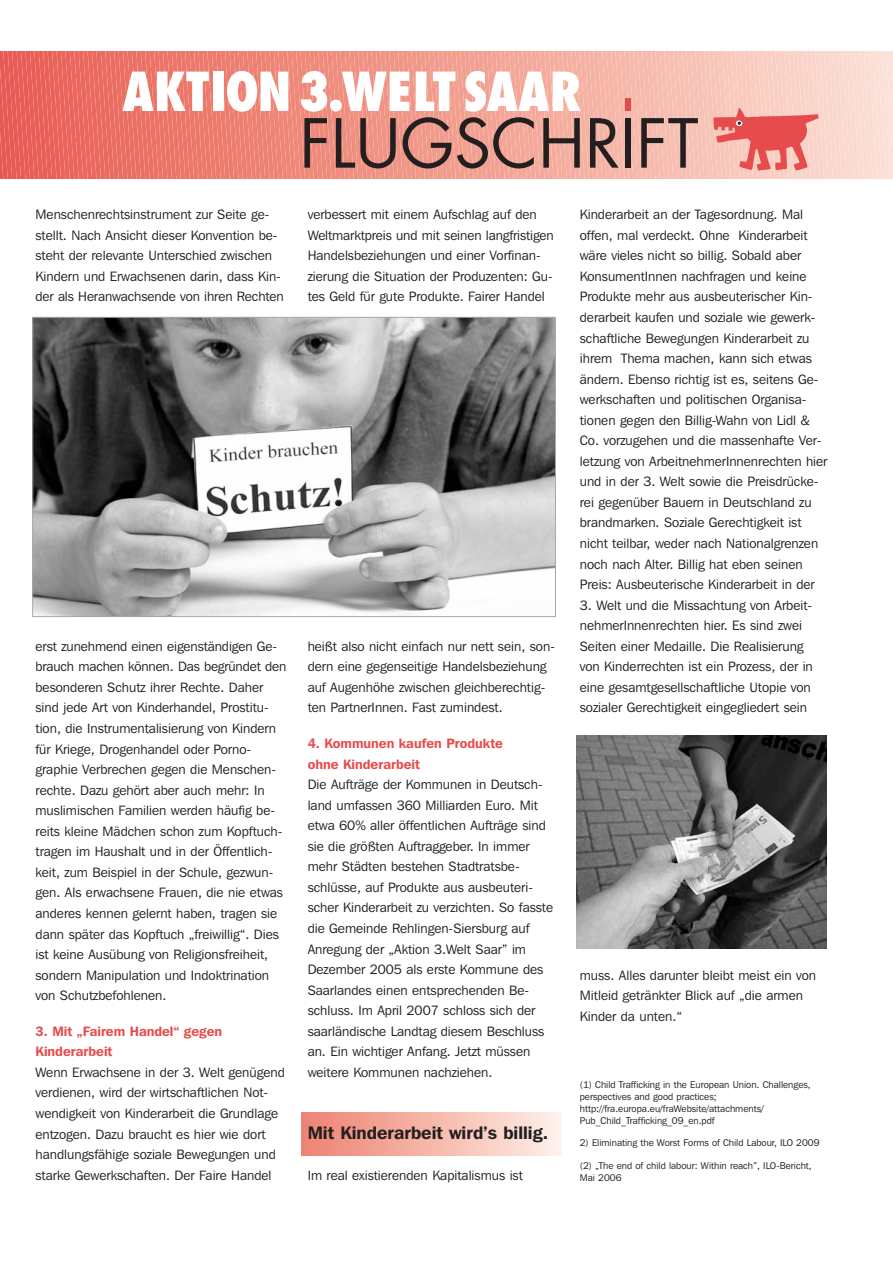
<style>
.page{position:relative;width:893px;height:1263px;background:#fff}
.page>*{position:absolute;margin:0;border:0;box-sizing:border-box;transform-origin:0 0}
.t1{font:600 18px "Franklin Gothic IT Cby BT";color:#231f20}
.t2{font:13.5px/20.5px "Franklin Gothic IT Cby BT";color:#231f20}
.t3{font:600 13.5px/20.5px "Franklin Gothic IT Cby BT";color:#e74c4c}
.t4{font:9.75px/12px "Franklin Gothic IT Cby BT";color:#231f20}
</style>
<div class="page">
<div style="left:302px;top:1112px;width:259px;height:43px;background:linear-gradient(to right,#ee8170,#fef0e8)"></div>
<img style="left:577px;top:735px;width:249px;height:213px">
<img style="left:35px;top:319px;width:519px;height:296px">
<div style="left:33px;top:317px;width:523px;height:300px;border:1px solid #a8a9ad"></div>
<svg style="left:0;top:51px;width:893px;height:128px;background:#e8a096"></svg>
<div style="left:625px;top:98px;width:6px;height:13px;background:#e74c4c"></div>
<div style="left:625px;top:118px;width:6px;height:50px;background:#231f20"></div>
<p class="t2" style="left:36px;top:206px;width:250px">Menschenrechtsinstrument zur Seite ge - stellt. Nach Ansicht dieser Konvention be - steht der relevante Unterschied zwischen Kindern und Erwachsenen darin, dass Kin - der als Heranwachsende von ihren Rechten</p>
<p class="t2" style="left:308px;top:206px;width:248px">verbessert mit einem Aufschlag auf den Weltmarktpreis und mit seinen langfristigen Handelsbeziehungen und einer Vorfi nan - zierung die Situation der Produzenten: Gu - tes Geld für gute Produkte. Fairer Handel</p>
<p class="t2" style="left:36px;top:637px;width:252px">erst zunehmend einen eigenständigen Ge - brauch machen können. Das begründet den be sonderen Schutz ihrer Rechte. Daher sind jede Art von Kinderhandel, Prostitu - tion, die Instrumentalisierung von Kindern für Krie ge, Drogenhandel oder Porno - graphie Ver brechen gegen die Menschen - rechte. Dazu gehört aber auch mehr: In muslimischen Familien werden häufig be - reits kleine Mäd chen schon zum Kopftuch - tragen im Haus halt und in der Öffentlich&shy;keit, zum Beispiel in der Schule, gezwun&shy;gen. Als erwachsene Frauen, die nie etwas anderes kennen ge lernt haben, tragen sie dann später das Kopftuch „freiwillig“. Dies ist keine Aus übung von Reli gionsfreiheit, sondern Mani pulation und Indoktrination von Schutzbe fohlenen.</p>
<p class="t3" style="left:36px;top:1022px;width:188px">3. Mit „Fairem Handel“ gegen<br>Kinderarbeit</p>
<p class="t2" style="left:36px;top:1063px;width:251px">Wenn Erwachsene in der 3. Welt genügend verdienen, wird der wirtschaftlichen Not - wendigkeit von Kinderarbeit die Grundlage entzogen. Dazu braucht es hier wie dort handlungsfähige soziale Bewegungen und starke Gewerkschaften. Der Faire Handel</p>
<p class="t2" style="left:308px;top:637px;width:249px">heißt also nicht einfach nur nett sein, son&shy;dern eine gegenseitige Handelsbeziehung auf Augenhöhe zwischen gleichberechtig&shy;ten PartnerInnen. Fast zumindest.</p>
<p class="t3" style="left:308px;top:734px;width:197px">4. Kommunen kaufen Produkte ohne Kinderarbeit</p>
<p class="t2" style="left:308px;top:775px;width:247px">Die Aufträge der Kommunen in Deutsch - land umfassen 360 Milliarden Euro. Mit etwa 60% aller öffentlichen Aufträge sind sie die größten Auftraggeber. In immer mehr Städten bestehen Stadtratsbe - schlüs se, auf Produkte aus ausbeuteri&shy;scher Kinderarbeit zu verzichten. So fasste die Gemeinde Rehlingen-Siersburg auf Anregung der „Aktion 3.Welt Saar” im Dezember 2005 als erste Kommune des Saarlandes einen entsprechenden Be - schluss. Im April 2007 schloss sich der saarländische Landtag diesem Beschluss an. Ein wichtiger Anfang. Jetzt müssen weitere Kommunen nachziehen.</p>
<h1 class="t1" style="left:308px;top:1126px;width:242px">Mit Kinderarbeit wird’s billig.</h1>
<p class="t2" style="left:308px;top:1166px;width:217px">Im real existierenden Kapitalismus ist</p>
<p class="t2" style="left:580px;top:206px;width:249px">Kinderarbeit an der Tagesordnung. Mal offen, mal verdeckt. Ohne Kinderarbeit wäre vieles nicht so billig. Sobald aber<br>Kon sumentInnen nachfragen und keine Produkte mehr aus ausbeuterischer Kin - derarbeit kaufen und soziale wie gewerk&shy;schaftliche Bewegungen Kinderarbeit zu ihrem Thema machen, kann sich etwas ändern. Ebenso richtig ist es, seitens Ge - werkschaften und politischen Organisa - tionen gegen den Billig-Wahn von Lidl &amp; Co. vorzugehen und die massenhafte Ver - letzung von ArbeitnehmerInnenrechten hier und in der 3. Welt sowie die Preisdrücke - rei gegenüber Bauern in Deutschland zu brandmarken. Soziale Gerechtigkeit ist nicht teilbar, weder nach Nationalgrenzen noch nach Alter. Billig hat eben seinen Preis: Ausbeuterische Kinderarbeit in der</p>
<p class="t2" style="left:580px;top:596px;width:235px">3. Welt und die Missachtung von Arbeit - nehmerInnenrechten hier. Es sind zwei Seiten einer Medaille. Die Realisierung von Kinderrechten ist ein Prozess, der in eine gesamtgesellschaftliche Utopie von sozialer Gerechtigkeit eingegliedert sein</p>
<p class="t2" style="left:580px;top:966px;width:238px">muss. Alles darunter bleibt meist ein von<br>Mitleid getränkter Blick auf „die armen<br>Kin der da unten.“</p>
<p class="t4" style="left:580px;top:1079px;width:232px">(1) Child Trafficking in the European Union. Challenges, perspectives and good practices; http://fra.europa.eu/fraWebsite/attachments/ Pub_Child_Trafficking_09_en.pdf</p>
<p class="t4" style="left:580px;top:1138px;width:241px">2) Eliminating the Worst Forms of Child Labour, ILO 2009</p>
<p class="t4" style="left:580px;top:1160px;width:233px">(2) „The end of child labour: Within reach”, ILO-Bericht,<br>Mai 2006</p>
</div>
